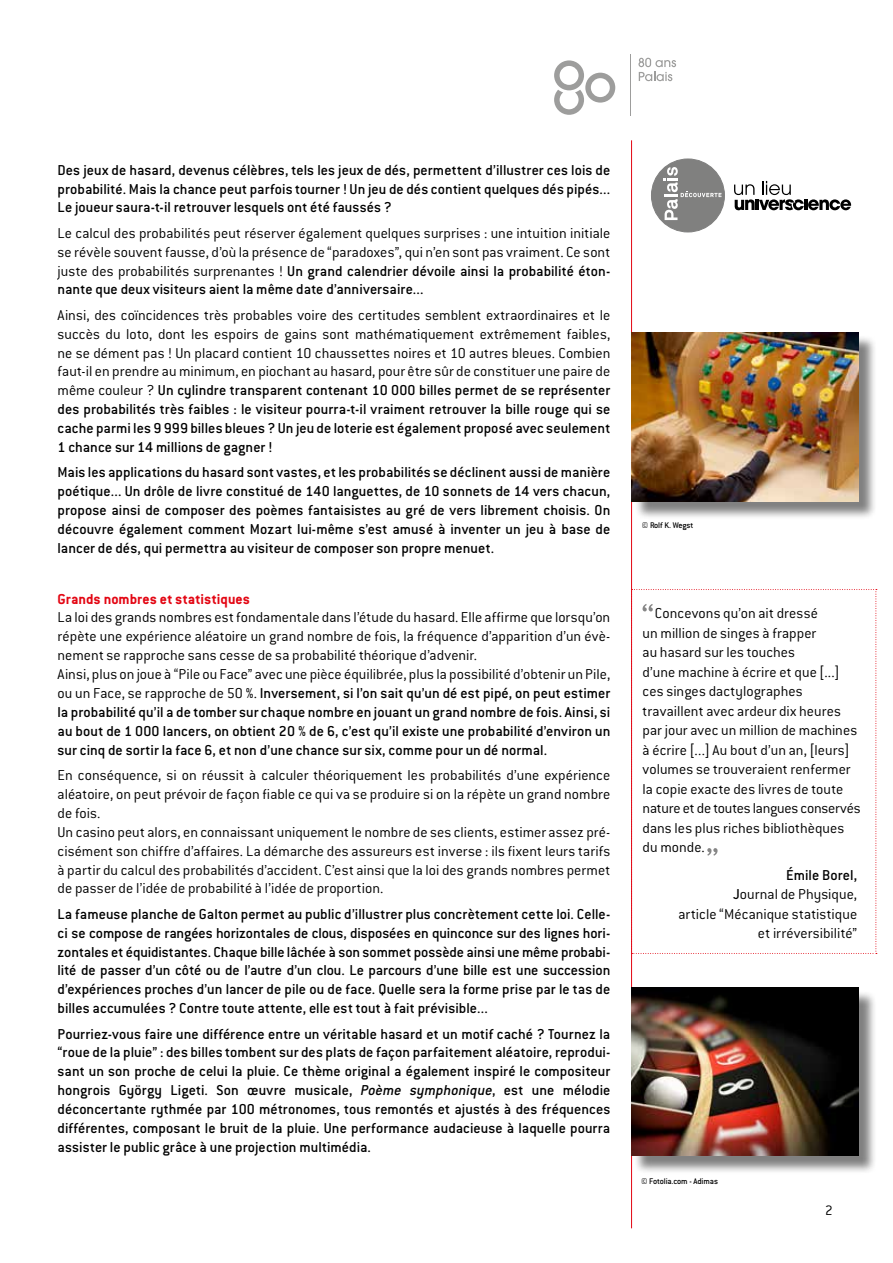
<style>
.page{position:relative;width:893px;height:1263px;background:#fff}
.page>*{position:absolute;margin:0;border:0;box-sizing:border-box;transform-origin:0 0}
.t1{font:300 15.75px/18.9px "Conduit ITC";letter-spacing:.005em;color:#000}
.t2{font:500 15.75px/18.9px "Conduit ITC";letter-spacing:.005em;color:#000;text-align:justify}
.t3{font:700 15.75px "Conduit ITC";color:#e30613}
.t4{font:300 15px "Conduit ITC";color:#000}
.t5{font:500 9px "Conduit ITC";letter-spacing:-.015em;color:#000}
.s1{font-weight:500}
.s2{font-family:"Conduit ITC Medium Italic Alt";font-weight:400}
</style>
<div class="page">
<hr style="left:631px;top:140px;width:1px;height:1088px;background:#e30613">
<div style="left:651px;top:159px;width:73px;height:73px;background:#80807f;border-radius:50%"></div>
<div style="left:651px;top:159px;width:74px;height:73px;border:1px solid #80807f;border-radius:50%"></div>
<svg style="left:664px;top:167px;width:57px;height:53px"></svg>
<svg style="left:734px;top:181px;width:117px;height:29px"></svg>
<svg style="left:554px;top:60px;width:61px;height:55px"></svg>
<svg style="left:638px;top:58px;width:38px;height:23px"></svg>
<hr style="left:630px;top:54px;width:1px;height:61px;background:#9d9d9c">
<div style="left:634px;top:334px;width:244px;height:186px;background:#000;opacity:.5"></div>
<img style="left:632px;top:332px;width:227px;height:169px">
<div style="left:633px;top:990px;width:244px;height:185px;background:#000;opacity:.5"></div>
<img style="left:631px;top:988px;width:227px;height:168px">
<svg style="left:631px;top:589px;width:246px;height:365px"></svg>
<p class="t2" style="left:58px;top:160px;width:554px">Des jeux de hasard, devenus célèbres, tels les jeux de dés, permettent d’illustrer ces lois de probabilité. Mais la chance peut parfois tourner ! Un jeu de dés contient quelques dés pipés...<br>Le joueur saura-t-il retrouver lesquels ont été faussés ?</p>
<p class="t1" style="left:58px;top:223px;width:554px;text-align:justify">Le calcul des probabilités peut réserver également quelques surprises : une intuition initiale se révèle souvent fausse, d’où la présence de “paradoxes”, qui n’en sont pas vraiment. Ce sont juste des probabilités surprenantes ! <span class="s1">Un grand calendrier dévoile ainsi la probabilité éton&shy;nante que deux visiteurs aient la même date d’anniversaire...</span></p>
<p class="t1" style="left:58px;top:305px;width:554px;text-align:justify">Ainsi, des coïncidences très probables voire des certitudes semblent extraordinaires et le succès du loto, dont les espoirs de gains sont mathématiquement extrêmement faibles, ne se dément pas ! Un placard contient 10 chaussettes noires et 10 autres bleues. Combien faut-il en prendre au minimum, en piochant au hasard, pour être sûr de constituer une paire de même couleur ? <span class="s1">Un cylindre transparent contenant 10 000 billes permet de se représenter des probabilités très faibles : le visiteur pourra-t-il vraiment retrouver la bille rouge qui se cache parmi les 9 999 billes bleues ? Un jeu de loterie est également proposé avec seulement 1 chance sur 14 millions de gagner !</span></p>
<p class="t2" style="left:58px;top:463px;width:554px">Mais les applications du hasard sont vastes, et les probabilités se déclinent aussi de manière poétique... Un drôle de livre constitué de 140 languettes, de 10 sonnets de 14 vers chacun, propose ainsi de composer des poèmes fantaisistes au gré de vers librement choisis. On découvre également comment Mozart lui-même s’est amusé à inventer un jeu à base de lancer de dés, qui permettra au visiteur de composer son propre menuet.</p>
<p class="t3" style="left:58px;top:589px;width:194px">Grands nombres et statistiques</p>
<p class="t1" style="left:58px;top:608px;width:554px">La loi des grands nombres est fondamentale dans l’étude du hasard. Elle affirme que lorsqu’on répète une expérience aléatoire un grand nombre de fois, la fréquence d’apparition d’un évè&shy;nement se rapproche sans cesse de sa probabilité théorique d’advenir.<br>Ainsi, plus on joue à “Pile ou Face” avec une pièce équilibrée, plus la possibilité d’obtenir un Pile, ou un Face, se rapproche de 50 %. <span class="s1">Inversement, si l’on sait qu’un dé est pipé, on peut estimer la probabilité qu’il a de tomber sur chaque nombre en jouant un grand nombre de fois. Ainsi, si au bout de 1 000 lancers, on obtient 20 % de 6, c’est qu’il existe une probabilité d’environ un sur cinq de sortir la face 6, et non d’une chance sur six, comme pour un dé normal.</span></p>
<p class="t1" style="left:58px;top:766px;width:554px">En conséquence, si on réussit à calculer théoriquement les probabilités d’une expérience aléatoire, on peut prévoir de façon fiable ce qui va se produire si on la répète un grand nombre de fois.<br>Un casino peut alors, en connaissant uniquement le nombre de ses clients, estimer assez pré&shy;cisément son chiffre d’affaires. La démarche des assureurs est inverse : ils fixent leurs tarifs à partir du calcul des probabilités d’accident. C’est ainsi que la loi des grands nombres permet de passer de l’idée de probabilité à l’idée de proportion.</p>
<p class="t2" style="left:58px;top:904px;width:555px">La fameuse planche de Galton permet au public d’illustrer plus concrètement cette loi. Celle&shy;ci se compose de rangées horizontales de clous, disposées en quinconce sur des lignes hori&shy;zontales et équidistantes. Chaque bille lâchée à son sommet possède ainsi une même probabi&shy;lité de passer d’un côté ou de l’autre d’un clou. Le parcours d’une bille est une succession d’expériences proches d’un lancer de pile ou de face. Quelle sera la forme prise par le tas de billes accumulées ? Contre toute attente, elle est tout à fait prévisible...</p>
<p class="t2" style="left:58px;top:1024px;width:554px">Pourriez-vous faire une différence entre un véritable hasard et un motif caché ? Tournez la “roue de la pluie” : des billes tombent sur des plats de façon parfaitement aléatoire, reprodui&shy;sant un son proche de celui la pluie. Ce thème original a également inspiré le compositeur hongrois György Ligeti. Son œuvre musicale, <span class="s2">Poème symphonique</span>, est une mélodie déconcertante rythmée par 100 métronomes, tous remontés et ajustés à des fréquences différentes, composant le bruit de la pluie. Une performance audacieuse à laquelle pourra assister le public grâce à une projection multimédia.</p>
<p class="t5" style="left:642px;top:520px;width:53px">© Rolf K. Wegst</p>
<p class="t1" style="left:642px;top:604px;width:220px;line-height:19.5px;text-indent:12px">Concevons qu’on ait dressé<br>un million de singes à frapper<br>au hasard sur les touches<br>d’une machine à écrire et que [...] ces singes dactylographes travaillent avec ardeur dix heures par jour avec un million de machines à écrire [...] Au bout d’un an, [leurs] volumes se trouveraient renfermer la copie exacte des livres de toute nature et de toutes langues conservés dans les plus riches bibliothèques du monde.</p>
<p class="t1" style="left:678px;top:865px;width:180px;line-height:19.5px;text-align:right"><span class="s1">Émile Borel,<br>J</span>ournal de Physique,<br>article “Mécanique statistique et irréversibilité”</p>
<p class="t5" style="left:641px;top:1176px;width:78px">© Fotolia.com - Adimas</p>
<p class="t4" style="left:825px;top:1202px;width:9px">2</p>
</div>
